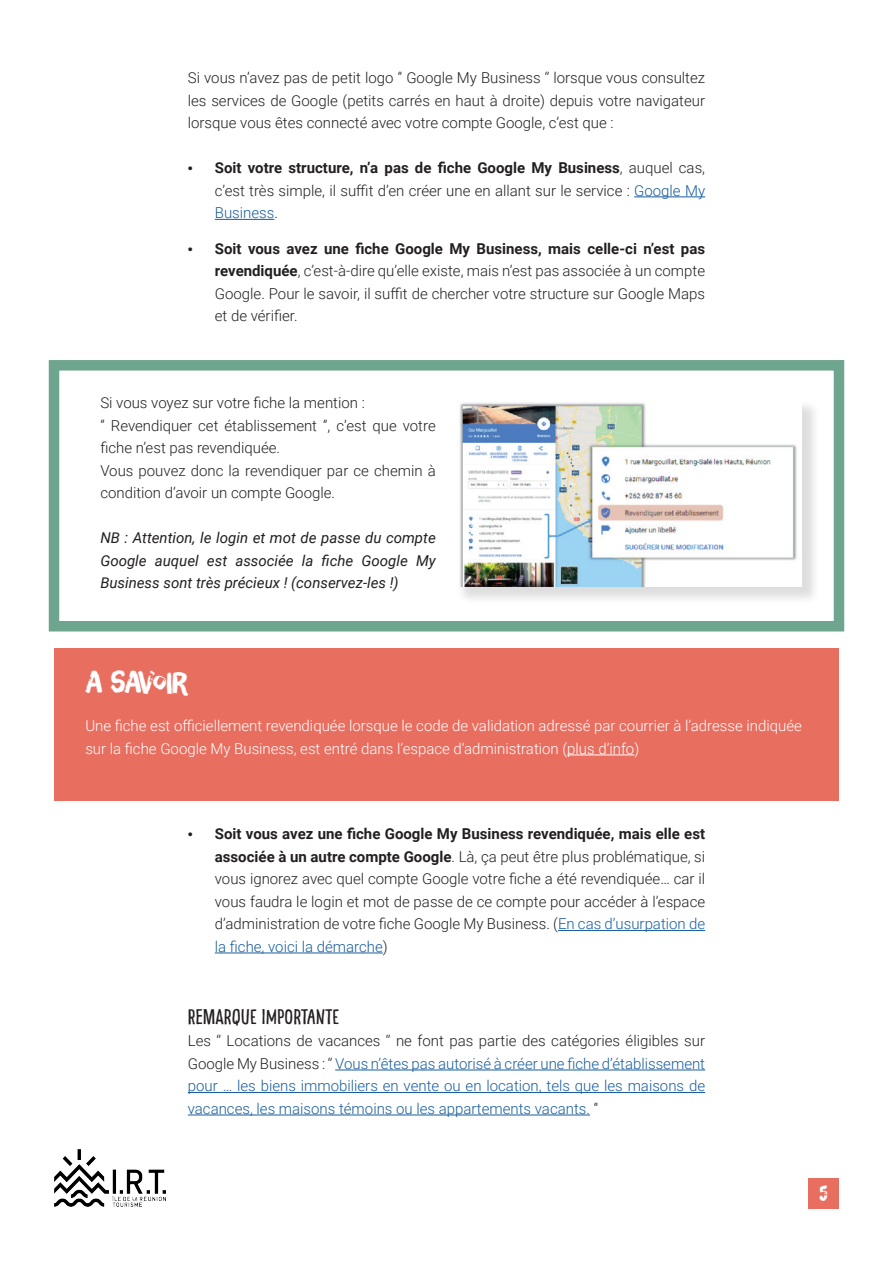
<style>
.page{position:relative;width:893px;height:1263px;background:#fff}
.page>*{position:absolute;margin:0;border:0;box-sizing:border-box;transform-origin:0 0}
.t1{font:30px "Brush Up";color:#fff}
.t2{font:21px "Pinto NO 01";color:#231f20}
.t3{font:19.5px "Brush Up";color:#fff}
.t4{font:300 15px/22.5px "Roboto";color:#231f20;text-align:justify}
.t5{font:300 15px/22.5px "Roboto";color:#175d9e;text-align:justify}
.t6{font:300 15px/22.5px "Roboto";color:#fff}
.t7{font:italic 15px/22.5px "Roboto";color:#231f20;text-align:justify}
.s1{font-family:"Myriad Pro";font-weight:400;font-size:18px}
.s2{font-weight:700}
.s3{color:#175d9e}
.s4{color:#231f20}
</style>
<div class="page">
<div style="left:808px;top:1178px;width:31px;height:31px;background:#e86e60"></div>
<img style="left:54px;top:1150px;width:112px;height:56px">
<hr style="left:634px;top:196px;width:71px;height:1px;background:#175d9e">
<hr style="left:215px;top:219px;width:59px;height:1px;background:#175d9e">
<div style="left:456px;top:399px;width:364px;height:206px;background:#231f20;opacity:.15"></div>
<img style="left:456px;top:399px;width:346px;height:187px">
<div style="left:49px;top:360px;width:795px;height:271px;border:10px solid #6ea58f"></div>
<div style="left:54px;top:648px;width:785px;height:152px;background:#e86e60"></div>
<hr style="left:567px;top:754px;width:67px;height:1px;background:#fff">
<hr style="left:558px;top:930px;width:147px;height:1px;background:#175d9e">
<hr style="left:215px;top:952px;width:168px;height:1px;background:#175d9e">
<hr style="left:335px;top:1069px;width:370px;height:1px;background:#175d9e">
<hr style="left:188px;top:1092px;width:517px;height:1px;background:#175d9e">
<hr style="left:188px;top:1114px;width:402px;height:1px;background:#175d9e">
<p class="t4" style="left:188px;top:66px;width:519px">Si vous n’avez pas de petit logo ‘’ Google My Business ‘’ lorsque vous consultez les services de Google (petits carrés en haut à droite) depuis votre navigateur lorsque vous êtes connecté avec votre compte Google, c’est que :</p>
<p class="t4" style="left:215px;top:156px;width:492px;text-indent:-27px"><span class="s1">•</span> <span class="s2">Soit votre structure, n’a pas de fiche Google My Business</span>, auquel cas, c’est très simple, il suffit d’en créer une en allant sur le service : <span class="s3">Google My Business</span>.</p>
<p class="t4" style="left:215px;top:236px;width:492px;text-indent:-27px"><span class="s1">•</span> <span class="s2">Soit vous avez une fiche Google My Business, mais celle-ci n’est pas revendiquée</span>, c’est-à-dire qu’elle existe, mais n’est pas associée à un compte Google. Pour le savoir, il suffit de chercher votre structure sur Google Maps et de vérifier.</p>
<p class="t4" style="left:100px;top:391px;width:337px;text-align:left">Si vous voyez sur votre fiche la mention :<br>‘’ Revendiquer cet établissement ‘’, c’est que votre fiche n’est pas revendiquée.<br>Vous pouvez donc la revendiquer par ce chemin à condition d’avoir un compte Google.</p>
<p class="t7" style="left:100px;top:526px;width:337px">NB : Attention, le login et mot de passe du compte Google auquel est associée la fiche Google My Business sont très précieux ! (conservez-les !)</p>
<h1 class="t1" style="left:85px;top:665px;width:81px">ASAVOIR</h1>
<p class="t6" style="left:85px;top:714px;width:718px">Une fiche est officiellement revendiquée lorsque le code de validation adressé par courrier à l’adresse indiquée sur la fiche Google My Business, est entré dans l’espace d’administration (plus d’info)</p>
<p class="t4" style="left:215px;top:822px;width:492px;text-indent:-27px"><span class="s1">•</span> <span class="s2">Soit vous avez une fiche Google My Business revendiquée, mais elle est associée à un autre compte Google</span>. Là, ça peut être plus problématique, si vous ignorez avec quel compte Google votre fiche a été revendiquée… car il vous faudra le login et mot de passe de ce compte pour accéder à l’espace d’administration de votre fiche Google My Business. (<span class="s3">En cas d’usurpation de la fiche, voici la démarche</span>)</p>
<h2 class="t2" style="left:188px;top:1004px;width:153px">REMARQUE IMPORTANTE</h2>
<p class="t5" style="left:188px;top:1029px;width:519px"><span class="s4">Les ‘’ Locations de vacances ‘’ ne font pas partie des catégories éligibles sur Google My Business : ‘’</span> Vous n’êtes pas autorisé à créer une fiche d’établissement pour … les biens immobiliers en vente ou en location, tels que les maisons de vacances, les maisons témoins ou les appartements vacants. <span class="s4">‘’</span></p>
<h3 class="t3" style="left:819px;top:1181px;width:10px">5</h3>
</div>
